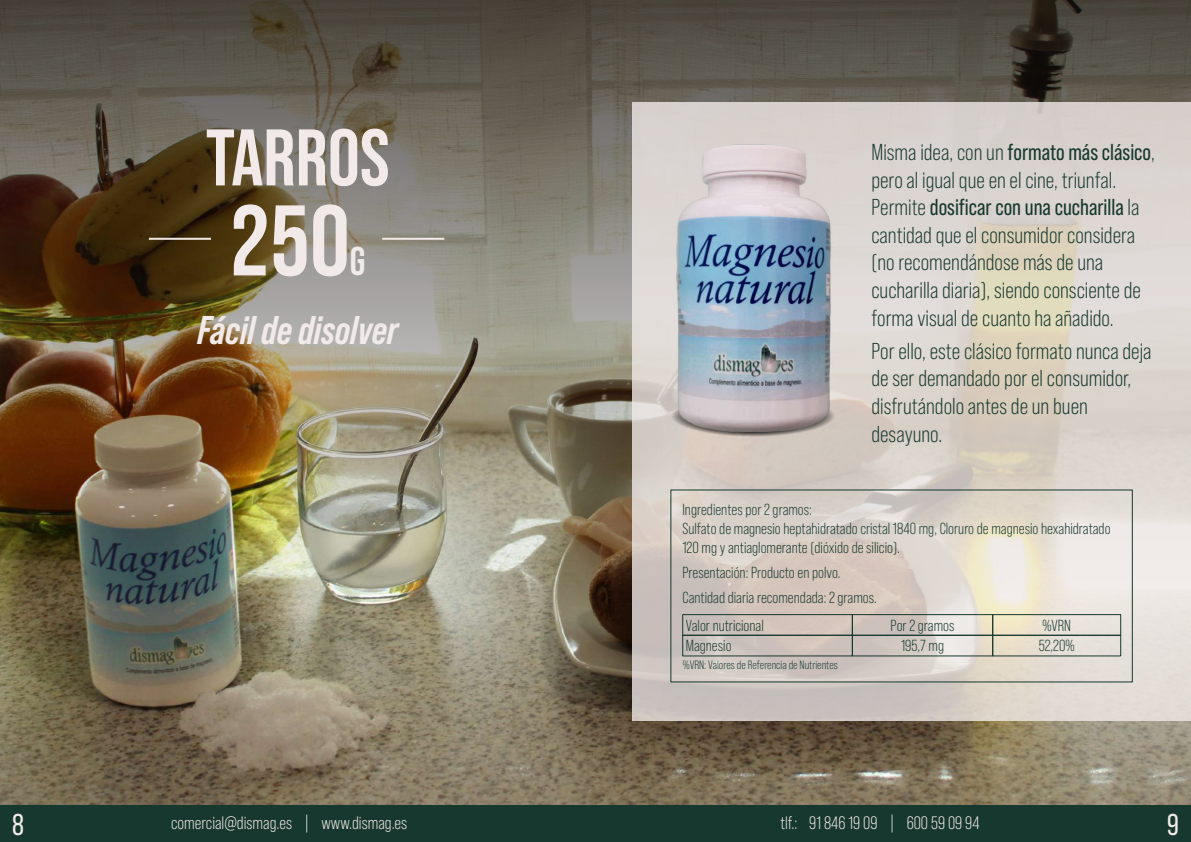
<style>
.page{position:relative;width:1191px;height:842px;background:#fff}
.page>*{position:absolute;margin:0;border:0;box-sizing:border-box;transform-origin:0 0}
.t1{font:100px "Bebas Neue";color:#f1eae8}
.t2{font:80px "Bebas Neue";color:#f1eae8}
.t3{font:italic 700 40px "Bebas Neue Pro";color:#f1eae8}
.t4{font:40px "Bebas Neue";color:#f1eae8}
.t5{font:30px "Bebas Neue Pro";color:#f1eae8}
.t6{font:23px/27.6px "Bebas Neue Pro";color:#16382d}
.t7{font:18px "Bebas Neue Pro";color:#f1eae8}
.t8{font:16px/20.6px "Bebas Neue Pro";color:#16382d}
.t9{font:12px "Bebas Neue Pro";color:#16382d}
.s1{font-style:inherit}
</style>
<div class="page">
<img style="left:0;top:0;width:1191px;height:806px">
<hr style="left:149px;top:238px;width:62px;height:2px;background:#f1eae8">
<hr style="left:382px;top:238px;width:62px;height:2px;background:#f1eae8">
<svg style="left:632px;top:102px;width:559px;height:618px;background:#dad2ca"></svg>
<img style="left:653px;top:117px;width:199px;height:339px">
<div style="left:682px;top:614px;width:170px;height:22px;border:1px solid #16382d"></div>
<div style="left:682px;top:635px;width:170px;height:21px;border:1px solid #16382d"></div>
<div style="left:852px;top:614px;width:141px;height:22px;border:1px solid #16382d"></div>
<div style="left:852px;top:635px;width:141px;height:21px;border:1px solid #16382d"></div>
<div style="left:992px;top:614px;width:129px;height:22px;border:1px solid #16382d"></div>
<div style="left:992px;top:635px;width:129px;height:21px;border:1px solid #16382d"></div>
<div style="left:0;top:806px;width:1191px;height:36px;background:#17382e"></div>
<h2 class="t2" style="left:206px;top:112px;width:185px">TARROS</h2>
<h1 class="t1" style="left:230px;top:184px;width:121px">250</h1>
<h3 class="t4" style="left:350px;top:239px;width:17px">G</h3>
<h3 class="t3" style="left:197px;top:308px;width:202px">Fácil de disolver</h3>
<p class="t6" style="left:871px;top:138px;width:285px">Misma idea, con un <span class="s1">formato más clásico</span>, pero al igual que en el cine, triunfal.<br>Permite <span class="s1">dosificar con una cucharilla</span> la cantidad que el consumidor considera (no recomendándose más de una cucharilla diaria), siendo consciente de forma visual de cuanto ha añadido.</p>
<p class="t6" style="left:871px;top:337px;width:281px">Por ello, este clásico formato nunca deja de ser demandado por el consumidor, disfrutándolo antes de un buen desayuno.</p>
<p class="t8" style="left:682px;top:499px;width:429px;line-height:19.2px">Ingredientes por 2 gramos:<br>Sulfato de magnesio heptahidratado cristal 1840 mg, Cloruro de magnesio hexahidratado<br>120 mg y antiaglomerante (dióxido de silicio).</p>
<p class="t8" style="left:682px;top:560px;width:196px;line-height:24.9px">Presentación: Producto en polvo.<br>Cantidad diaria recomendada: 2 gramos.</p>
<p class="t8" style="left:686px;top:615px;width:80px">Valor nutricional<br>Magnesio</p>
<p class="t8" style="left:890px;top:615px;width:65px;text-align:center">Por 2 gramos<br>195,7 mg</p>
<p class="t8" style="left:1038px;top:615px;width:38px">%VRN<br>52,20%</p>
<p class="t9" style="left:683px;top:658px;width:156px">%VRN: Valores de Referencia de Nutrientes</p>
<h3 class="t5" style="left:12px;top:807px;width:13px">8</h3>
<p class="t7" style="left:171px;top:813px;width:237px">comercial@dismag.es | www.dismag.es</p>
<p class="t7" style="left:780px;top:813px;width:201px">tlf.: 91 846 19 09 | 600 59 09 94</p>
<h3 class="t5" style="left:1167px;top:807px;width:13px">9</h3>
</div>
